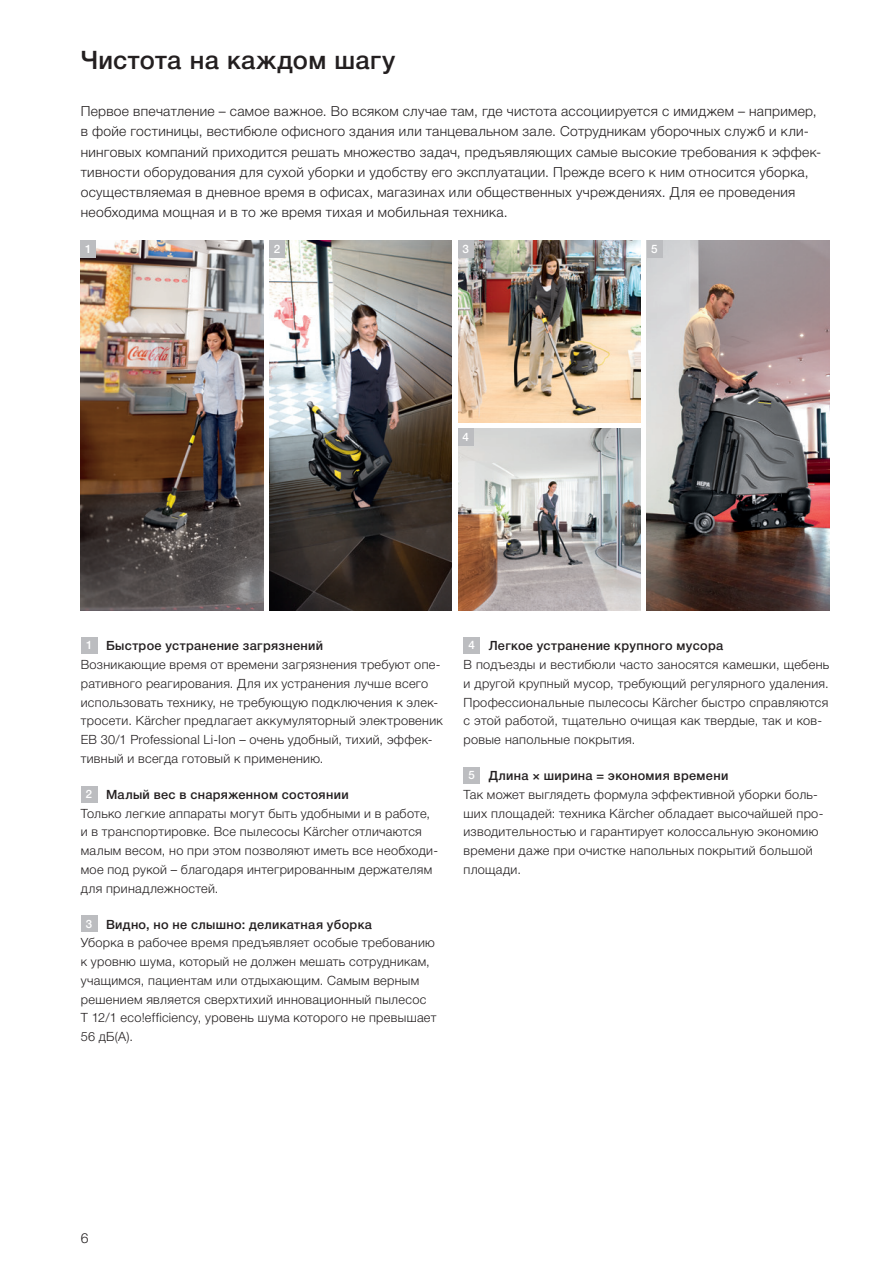
<style>
.page{position:relative;width:893px;height:1263px;background:#fff}
.page>*{position:absolute;margin:0;border:0;box-sizing:border-box;transform-origin:0 0}
.t1{font:500 25.5px "Helvetica Neue Cyr";letter-spacing:.01em;color:#231f20}
.t2{font:300 13.8px/20.2px "Helvetica Neue Cyr";letter-spacing:.02em;color:#231f20}
.t3{font:300 13.8px "Helvetica Neue LT Pro";color:#231f20}
.t4{font:300 12.75px/18.8px "Helvetica Neue Cyr";letter-spacing:.025em;color:#231f20}
.t5{font:500 11.7px "Helvetica Neue LT Pro";color:#fff}
.s1{font-weight:500;font-size:11.7px;color:#fff}
.s2{font-weight:500}
.s3{font-family:"Helvetica Neue LT Pro"}
.s4{font-family:"Helvetica Neue LT Pro";font-weight:500}
</style>
<div class="page">
<img style="left:458px;top:240px;width:182px;height:182px">
<img style="left:458px;top:428px;width:182px;height:182px">
<div style="left:458px;top:240px;width:15px;height:17px;background:#bcbdc0"></div>
<div style="left:458px;top:428px;width:15px;height:17px;background:#bcbdc0"></div>
<img style="left:81px;top:240px;width:182px;height:370px">
<img style="left:647px;top:240px;width:182px;height:370px">
<div style="left:81px;top:240px;width:15px;height:17px;background:#bcbdc0"></div>
<div style="left:647px;top:240px;width:15px;height:17px;background:#bcbdc0"></div>
<img style="left:269px;top:240px;width:183px;height:370px">
<div style="left:269px;top:240px;width:16px;height:17px;background:#bcbdc0"></div>
<div style="left:463px;top:637px;width:17px;height:17px;background:#bcbdc0"></div>
<div style="left:463px;top:767px;width:17px;height:17px;background:#bcbdc0"></div>
<div style="left:81px;top:637px;width:16px;height:17px;background:#bcbdc0"></div>
<div style="left:81px;top:786px;width:16px;height:16px;background:#bcbdc0"></div>
<div style="left:81px;top:916px;width:16px;height:16px;background:#bcbdc0"></div>
<h1 class="t1" style="left:81px;top:46px;width:316px">Чистота на каждом шагу</h1>
<p class="t2" style="left:81px;top:101px;width:742px">Первое впечатление – самое важное. Во всяком случае там, где чистота ассоциируется с имиджем – например, в фойе гостиницы, вестибюле офисного здания или танцевальном зале. Сотрудникам уборочных служб и кли&shy;нинговых компаний приходится решать множество задач, предъявляющих самые высокие требования к эффек&shy;тивности оборудования для сухой уборки и удобству его эксплуатации. Прежде всего к ним относится уборка, осуществляемая в дневное время в офисах, магазинах или общественных учреждениях. Для ее проведения необходима мощная и в то же время тихая и мобильная техника.</p>
<p class="t5" style="left:85px;top:241px;width:8px">1</p>
<p class="t5" style="left:274px;top:241px;width:8px">2</p>
<p class="t5" style="left:651px;top:241px;width:8px">5</p>
<p class="t5" style="left:463px;top:241px;width:8px">3</p>
<p class="t5" style="left:463px;top:429px;width:8px">4</p>
<p class="t4" style="left:81px;top:636px;width:364px;text-indent:5px"><span class="s1">1</span> <span class="s2">Быстрое устранение загрязнений<br></span>Возникающие время от времени загрязнения требуют опе&shy;ративного реагирования. Для их устранения лучше всего использовать технику, не требующую подключения к элек&shy;тросети. K<span class="s3">ä</span>rcher предлагает аккумуляторный электровеник EB 30/1 Professional Li-Ion – очень удобный, тихий, эффек&shy;тивный и всегда готовый к применению.</p>
<p class="t4" style="left:81px;top:785px;width:359px;text-indent:5px"><span class="s1">2</span> <span class="s2">Малый вес в снаряженном состоянии<br></span>Только легкие аппараты могут быть удобными и в работе, и в транспортировке. Все пылесосы K<span class="s3">ä</span>rcher отличаются малым весом, но при этом позволяют иметь все необходи&shy;мое под рукой – благодаря интегрированным держателям для принадлежностей.</p>
<p class="t4" style="left:81px;top:915px;width:357px;text-indent:5px"><span class="s1">3</span> <span class="s2">Видно, но не слышно: деликатная уборка<br></span>Уборка в рабочее время предъявляет особые требованию к уровню шума, который не должен мешать сотрудникам, учащимся, пациентам или отдыхающим. Самым верным решением является сверхтихий инновационный пылесос T 12/1 eco!efficiency, уровень шума которого не превышает 56 дБ(А).</p>
<p class="t4" style="left:463px;top:636px;width:367px;text-indent:5px"><span class="s1">4</span> <span class="s2">Легкое устранение крупного мусора<br></span>В подъезды и вестибюли часто заносятся камешки, щебень и другой крупный мусор, требующий регулярного удаления.<br>Профессиональные пылесосы K<span class="s3">ä</span>rcher быстро справляются с этой работой, тщательно очищая как твердые, так и ков&shy;ровые напольные покрытия.</p>
<p class="t4" style="left:463px;top:766px;width:361px;text-indent:5px"><span class="s1">5</span> <span class="s2">Длина</span> <span class="s4">×</span> <span class="s2">ширина = экономия времени<br></span>Так может выглядеть формула эффективной уборки боль&shy;ших площадей: техника K<span class="s3">ä</span>rcher обладает высочайшей про&shy;изводительностью и гарантирует колоссальную экономию времени даже при очистке напольных покрытий большой площади.</p>
<p class="t3" style="left:81px;top:1230px;width:9px">6</p>
</div>
